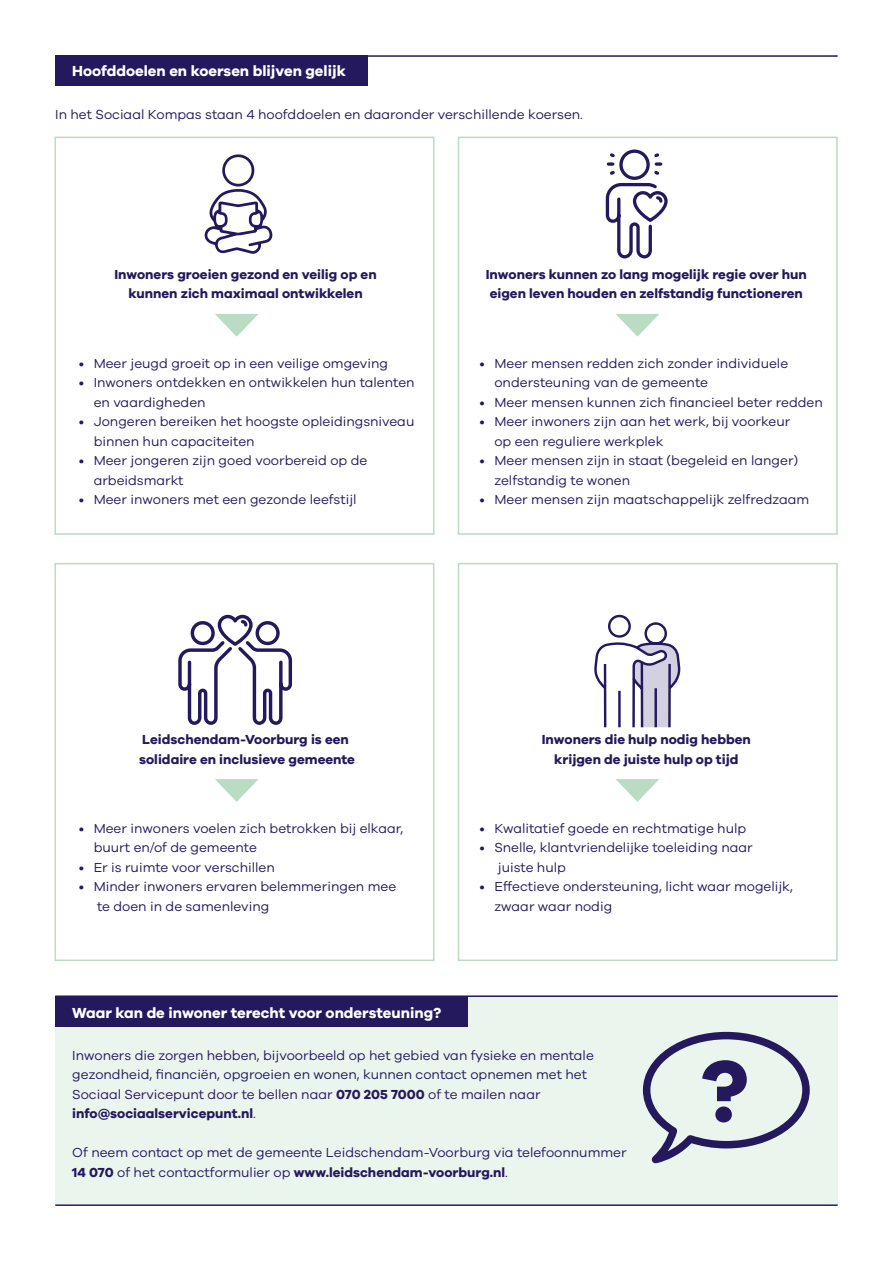
<style>
.page{position:relative;width:893px;height:1263px;background:#fff}
.page>*{position:absolute;margin:0;border:0;box-sizing:border-box;transform-origin:0 0}
.t1{font:700 90.3px "Galano Grotesque";color:#24195d}
.t2{font:700 15px "Galano Grotesque";color:#fff}
.t3{font:13.5px/19.5px "Galano Grotesque";color:#24195d}
.t4{font:700 13.5px/19.5px "Galano Grotesque";color:#24195d;text-align:center}
.s1{font-weight:700}
</style>
<div class="page">
<div style="left:55px;top:137px;width:379px;height:398px;border:2px solid #b9dcc3"></div>
<div style="left:55px;top:563px;width:379px;height:398px;border:2px solid #b9dcc3"></div>
<div style="left:458px;top:137px;width:380px;height:398px;border:2px solid #b9dcc3"></div>
<div style="left:458px;top:563px;width:380px;height:398px;border:2px solid #b9dcc3"></div>
<div style="left:55px;top:55px;width:313px;height:30px;background:#24195d"></div>
<svg style="left:215px;top:314px;width:43px;height:23px"></svg>
<svg style="left:215px;top:779px;width:44px;height:23px"></svg>
<svg style="left:616px;top:779px;width:43px;height:23px"></svg>
<hr style="left:55px;top:1204px;width:783px;height:2px;background:#24195d">
<div style="left:55px;top:996px;width:783px;height:208px;background:#eaf5ed"></div>
<div style="left:55px;top:996px;width:413px;height:30px;background:#24195d"></div>
<hr style="left:55px;top:995px;width:783px;height:2px;background:#24195d">
<hr style="left:55px;top:55px;width:783px;height:2px;background:#24195d">
<svg style="left:642px;top:1031px;width:168px;height:133px"></svg>
<svg style="left:204px;top:154px;width:69px;height:100px"></svg>
<svg style="left:178px;top:614px;width:115px;height:111px"></svg>
<svg style="left:592px;top:55px;width:91px;height:673px"></svg>
<p class="t2" style="left:72px;top:62px;width:275px">Hoofddoelen en koersen blijven gelijk</p>
<h3 class="t3" style="left:55px;top:104px;width:529px">In het Sociaal Kompas staan 4 hoofddoelen en daaronder verschillende koersen.</h3>
<h3 class="t4" style="left:114px;top:264px;width:264px">Inwoners groeien gezond en veilig op en kunnen zich maximaal ontwikkelen</h3>
<h3 class="t3" style="left:79px;top:353px;width:311px">• Meer jeugd groeit op in een veilige omgeving</h3>
<h3 class="t3" style="left:94px;top:372px;width:322px;text-indent:-15px">• Inwoners ontdekken en ontwikkelen hun talenten en vaardigheden</h3>
<h3 class="t3" style="left:94px;top:411px;width:322px;text-indent:-15px">• Jongeren bereiken het hoogste opleidingsniveau binnen hun capaciteiten</h3>
<h3 class="t3" style="left:94px;top:450px;width:275px;text-indent:-15px">• Meer jongeren zijn goed voorbereid op de arbeidsmarkt</h3>
<h3 class="t3" style="left:79px;top:489px;width:279px">• Meer inwoners met een gezonde leefstijl</h3>
<h3 class="t4" style="left:486px;top:264px;width:323px;text-align:left">Inwoners kunnen zo lang mogelijk regie over hun eigen leven houden en zelfstandig functioneren</h3>
<h3 class="t3" style="left:494px;top:353px;width:295px;text-indent:-15px">• Meer mensen redden zich zonder individuele ondersteuning van de gemeente</h3>
<h3 class="t3" style="left:479px;top:392px;width:345px">• Meer mensen kunnen zich financieel beter redden</h3>
<h3 class="t3" style="left:494px;top:411px;width:297px;text-indent:-15px">• Meer inwoners zijn aan het werk, bij voorkeur op een reguliere werkplek</h3>
<h3 class="t3" style="left:494px;top:450px;width:305px;text-indent:-15px">• Meer mensen zijn in staat (begeleid en langer) zelfstandig te wonen</h3>
<h3 class="t3" style="left:479px;top:489px;width:331px">• Meer mensen zijn maatschappelijk zelfredzaam</h3>
<h3 class="t4" style="left:142px;top:729px;width:208px">Leidschendam-Voorburg is een</h3>
<h3 class="t4" style="left:139px;top:749px;width:217px">solidaire en inclusieve gemeente</h3>
<h3 class="t3" style="left:94px;top:818px;width:311px;text-indent:-15px">• Meer inwoners voelen zich betrokken bij elkaar, buurt en/of de gemeente</h3>
<h3 class="t3" style="left:79px;top:857px;width:198px">• Er is ruimte voor verschillen</h3>
<h3 class="t3" style="left:97px;top:877px;width:301px;text-indent:-18px">• Minder inwoners ervaren belemmeringen mee te doen in de samenleving</h3>
<h3 class="t4" style="left:542px;top:729px;width:211px">Inwoners die hulp nodig hebben</h3>
<h3 class="t4" style="left:554px;top:749px;width:186px">krijgen de juiste hulp op tijd</h3>
<h3 class="t3" style="left:479px;top:818px;width:268px">• Kwalitatief goede en rechtmatige hulp</h3>
<h3 class="t3" style="left:498px;top:838px;width:256px;text-indent:-18px">• Snelle, klantvriendelijke toeleiding naar juiste hulp</h3>
<h3 class="t3" style="left:494px;top:877px;width:300px;text-indent:-15px">• Effectieve ondersteuning, licht waar mogelijk, zwaar waar nodig</h3>
<p class="t2" style="left:72px;top:1003px;width:371px">Waar kan de inwoner terecht voor ondersteuning?</p>
<h3 class="t3" style="left:72px;top:1045px;width:523px">Inwoners die zorgen hebben, bijvoorbeeld op het gebied van fysieke en mentale gezondheid, financiën, opgroeien en wonen, kunnen contact opnemen met het Sociaal Servicepunt door te bellen naar <span class="s1">070 205 7000</span> of te mailen naar <span class="s1">info@sociaalservicepunt.nl</span>.</h3>
<h3 class="t3" style="left:72px;top:1142px;width:556px">Of neem contact op met de gemeente Leidschendam-Voorburg via telefoonnummer<br><span class="s1">14 070</span> of het contactformulier op <span class="s1">www.leidschendam-voorburg.nl</span>.</h3>
<h3 class="t1" style="left:700px;top:1036px;width:51px">?</h3>
</div>
